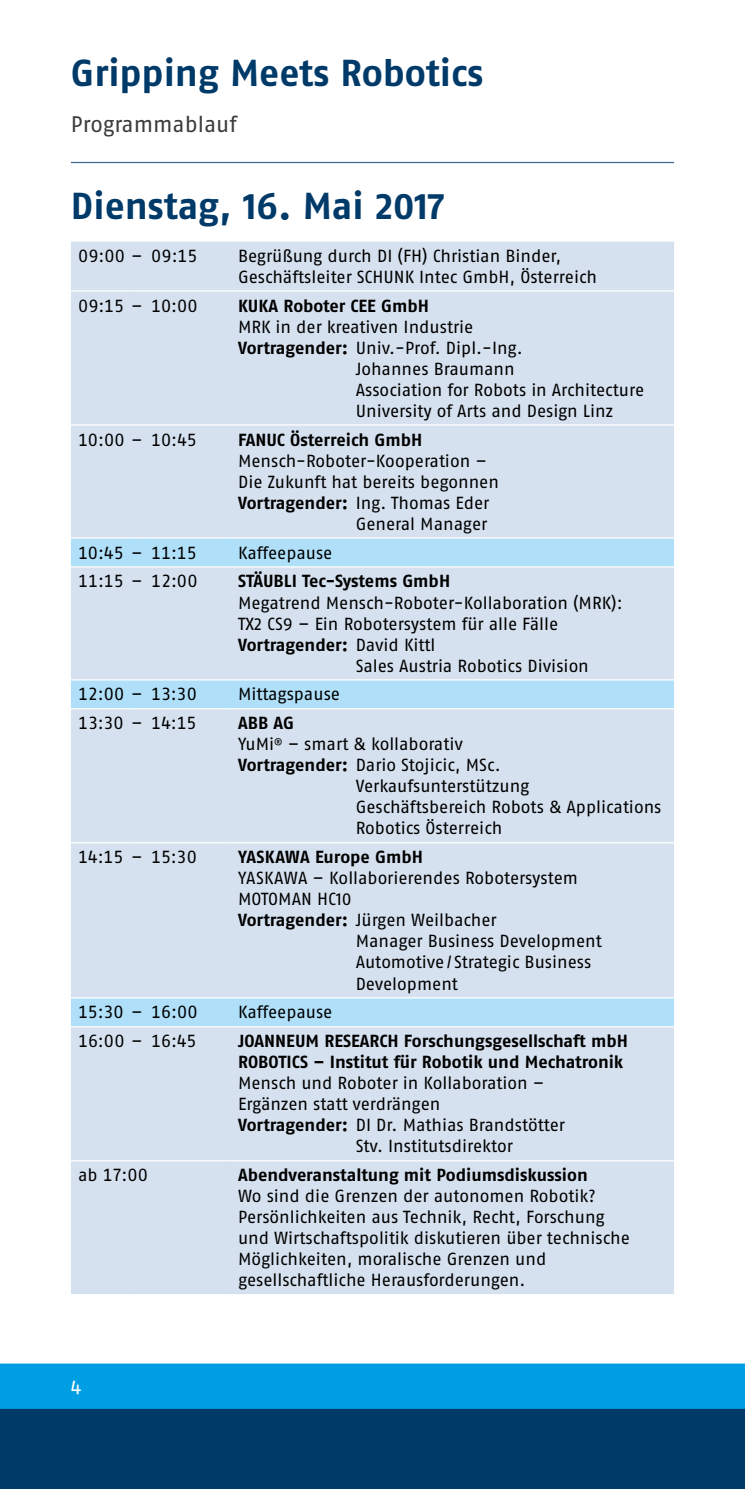
<style>
.page{position:relative;width:745px;height:1489px;background:#fff}
.page>*{position:absolute;margin:0;border:0;box-sizing:border-box;transform-origin:0 0}
.t1{font:700 37.5px "SCHUNK Fago Pro";color:#003a69}
.t2{font:22.5px "SCHUNK Fago Pro";letter-spacing:-.005em;color:#3b3b3a}
.t3{font:20px "SCHUNK Fago Pro";color:#fff}
.t4{font:17.5px/21px "SCHUNK Fago Pro";letter-spacing:-.005em;color:#000}
.t5{font:700 17.5px/21px "SCHUNK Fago Pro";color:#000}
.s1{font-weight:700}
.s2{font-weight:400}
</style>
<div class="page">
<hr style="left:71px;top:162px;width:602px;height:1px;background:#3e6791">
<div style="left:71px;top:241px;width:602px;height:1052px;background:#d6e1ef"></div>
<svg style="left:71px;top:538px;width:602px;height:488px;background:#cfe0f0"></svg>
<svg style="left:131px;top:290px;width:13px;height:1px"></svg>
<hr style="left:144px;top:290px;width:87px;height:1px;background:#fff">
<hr style="left:231px;top:290px;width:442px;height:1px;background:#fff">
<hr style="left:71px;top:424px;width:60px;height:1px;background:#fff">
<svg style="left:131px;top:424px;width:13px;height:1px"></svg>
<hr style="left:144px;top:424px;width:87px;height:1px;background:#fff">
<hr style="left:231px;top:424px;width:442px;height:1px;background:#fff">
<hr style="left:71px;top:566px;width:60px;height:1px;background:#fff">
<svg style="left:131px;top:566px;width:13px;height:1px"></svg>
<hr style="left:144px;top:566px;width:87px;height:1px;background:#fff">
<hr style="left:231px;top:566px;width:442px;height:1px;background:#fff">
<hr style="left:71px;top:679px;width:60px;height:1px;background:#fff">
<svg style="left:131px;top:679px;width:13px;height:1px"></svg>
<hr style="left:144px;top:679px;width:87px;height:1px;background:#fff">
<hr style="left:231px;top:679px;width:442px;height:1px;background:#fff">
<svg style="left:131px;top:708px;width:13px;height:1px"></svg>
<hr style="left:144px;top:708px;width:87px;height:1px;background:#fff">
<hr style="left:231px;top:708px;width:442px;height:1px;background:#fff">
<hr style="left:71px;top:842px;width:60px;height:1px;background:#fff">
<svg style="left:131px;top:842px;width:13px;height:1px"></svg>
<hr style="left:144px;top:842px;width:87px;height:1px;background:#fff">
<hr style="left:231px;top:842px;width:442px;height:1px;background:#fff">
<hr style="left:71px;top:1026px;width:60px;height:1px;background:#fff">
<svg style="left:131px;top:1026px;width:13px;height:1px"></svg>
<hr style="left:144px;top:1026px;width:87px;height:1px;background:#fff">
<hr style="left:231px;top:1026px;width:442px;height:1px;background:#fff">
<hr style="left:231px;top:1160px;width:442px;height:1px;background:#fff">
<hr style="left:71px;top:537px;width:60px;height:1px;background:#fff">
<svg style="left:131px;top:537px;width:13px;height:1px"></svg>
<hr style="left:144px;top:537px;width:87px;height:1px;background:#fff">
<hr style="left:231px;top:537px;width:442px;height:1px;background:#fff">
<hr style="left:71px;top:997px;width:60px;height:1px;background:#fff">
<svg style="left:131px;top:997px;width:13px;height:1px"></svg>
<hr style="left:144px;top:997px;width:87px;height:1px;background:#fff">
<hr style="left:231px;top:997px;width:442px;height:1px;background:#fff">
<hr style="left:71px;top:708px;width:60px;height:1px;background:#fff">
<hr style="left:71px;top:290px;width:60px;height:1px;background:#fff">
<hr style="left:71px;top:1160px;width:60px;height:1px;background:#fff">
<svg style="left:131px;top:1160px;width:13px;height:1px"></svg>
<hr style="left:144px;top:1160px;width:87px;height:1px;background:#fff">
<svg style="left:131px;top:1293px;width:13px;height:2px"></svg>
<div style="left:0;top:1371px;width:744px;height:117px;background:#003a69"></div>
<div style="left:0;top:1363px;width:744px;height:45px;background:#009ee3"></div>
<h1 class="t1" style="left:71px;top:50px;width:413px">Gripping Meets Robotics</h1>
<p class="t2" style="left:71px;top:111px;width:167px">Programmablauf</p>
<h1 class="t1" style="left:71px;top:183px;width:375px">Dienstag, 16. Mai 2017</h1>
<p class="t4" style="left:78px;top:245px;width:121px">09:00 – 09:15</p>
<p class="t4" style="left:238px;top:245px;width:360px">Begrüßung durch DI (FH) Christian Binder,<br>Geschäftsleiter SCHUNK Intec GmbH, Österreich</p>
<p class="t4" style="left:78px;top:295px;width:121px">09:15 – 10:00</p>
<p class="t5" style="left:238px;top:295px;width:192px">KUKA Roboter CEE GmbH</p>
<p class="t4" style="left:238px;top:316px;width:237px">MRK in der kreativen Industrie</p>
<p class="t4" style="left:238px;top:337px;width:286px"><span class="s1">Vortragender:</span> Univ.-Prof. Dipl.-Ing.</p>
<p class="t4" style="left:355px;top:358px;width:160px">Johannes Braumann</p>
<p class="t4" style="left:355px;top:379px;width:290px">Association for Robots in Architecture</p>
<p class="t4" style="left:355px;top:400px;width:259px">University of Arts and Design Linz</p>
<p class="t4" style="left:78px;top:429px;width:120px">10:00 – 10:45</p>
<p class="t5" style="left:238px;top:429px;width:186px">FANUC Österreich GmbH</p>
<p class="t4" style="left:238px;top:450px;width:250px">Mensch-Roboter-Kooperation –</p>
<p class="t4" style="left:238px;top:471px;width:262px">Die Zukunft hat bereits begonnen</p>
<p class="t4" style="left:238px;top:492px;width:253px"><span class="s1">Vortragender:</span> Ing. Thomas Eder</p>
<p class="t4" style="left:355px;top:513px;width:133px">General Manager</p>
<p class="t4" style="left:78px;top:542px;width:120px">10:45 – 11:15</p>
<p class="t4" style="left:238px;top:542px;width:96px">Kaffeepause</p>
<p class="t4" style="left:78px;top:571px;width:121px">11:15 – 12:00</p>
<p class="t5" style="left:238px;top:571px;width:213px">STÄUBLI Tec-Systems GmbH</p>
<p class="t4" style="left:238px;top:592px;width:386px">Megatrend Mensch-Roboter-Kollaboration (MRK):</p>
<p class="t4" style="left:238px;top:613px;width:321px">TX2 CS9 – Ein Robotersystem für alle Fälle</p>
<p class="t5" style="left:238px;top:634px;width:199px">Vortragender: <span class="s2">David Kittl</span></p>
<p class="t4" style="left:355px;top:655px;width:234px">Sales Austria Robotics Division</p>
<p class="t4" style="left:78px;top:683px;width:120px">12:00 – 13:30</p>
<p class="t4" style="left:238px;top:683px;width:103px">Mittagspause</p>
<p class="t4" style="left:78px;top:712px;width:120px">13:30 – 14:15</p>
<p class="t5" style="left:238px;top:712px;width:58px">ABB AG</p>
<p class="t4" style="left:238px;top:733px;width:226px">YuMi<sup>®</sup> – smart &amp; kollaborativ</p>
<p class="t4" style="left:238px;top:754px;width:264px"><span class="s1">Vortragender:</span> Dario Stojicic, MSc.</p>
<p class="t4" style="left:355px;top:775px;width:175px">Verkaufsunterstützung</p>
<p class="t4" style="left:355px;top:796px;width:307px">Geschäftsbereich Robots &amp; Applications</p>
<p class="t4" style="left:355px;top:817px;width:148px">Robotics Österreich</p>
<p class="t4" style="left:78px;top:846px;width:120px">14:15 – 15:30</p>
<p class="t5" style="left:238px;top:846px;width:186px">YASKAWA Europe GmbH</p>
<p class="t4" style="left:238px;top:867px;width:341px">YASKAWA – Kollaborierendes Robotersystem</p>
<p class="t4" style="left:238px;top:888px;width:115px">MOTOMAN HC10</p>
<p class="t4" style="left:238px;top:909px;width:260px"><span class="s1">Vortragender:</span> Jürgen Weilbacher</p>
<p class="t4" style="left:355px;top:930px;width:247px">Manager Business Development</p>
<p class="t4" style="left:355px;top:951px;width:237px">Automotive/ Strategic Business</p>
<p class="t4" style="left:355px;top:972px;width:104px">Development</p>
<p class="t4" style="left:78px;top:1001px;width:121px">15:30 – 16:00</p>
<p class="t4" style="left:238px;top:1001px;width:96px">Kaffeepause</p>
<p class="t4" style="left:78px;top:1030px;width:120px">16:00 – 16:45</p>
<p class="t5" style="left:238px;top:1030px;width:391px">JOANNEUM RESEARCH Forschungsgesellschaft mbH<br>ROBOTICS – Institut für Robotik und Mechatronik</p>
<p class="t4" style="left:238px;top:1072px;width:308px">Mensch und Roboter in Kollaboration –</p>
<p class="t4" style="left:238px;top:1093px;width:204px">Ergänzen statt verdrängen</p>
<p class="t4" style="left:238px;top:1114px;width:328px"><span class="s1">Vortragender:</span> DI Dr. Mathias Brandstötter</p>
<p class="t4" style="left:355px;top:1135px;width:159px">Stv. Institutsdirektor</p>
<p class="t4" style="left:78px;top:1164px;width:71px">ab 17:00</p>
<p class="t5" style="left:238px;top:1164px;width:351px">Abendveranstaltung mit Podiumsdiskussion</p>
<p class="t4" style="left:238px;top:1185px;width:393px">Wo sind die Grenzen der autonomen Robotik?<br>Persönlichkeiten aus Technik, Recht, Forschung und Wirtschaftspolitik diskutieren über technische Möglichkeiten, moralische Grenzen und gesellschaftliche Herausforderungen.</p>
<p class="t3" style="left:71px;top:1375px;width:12px">4</p>
</div>
